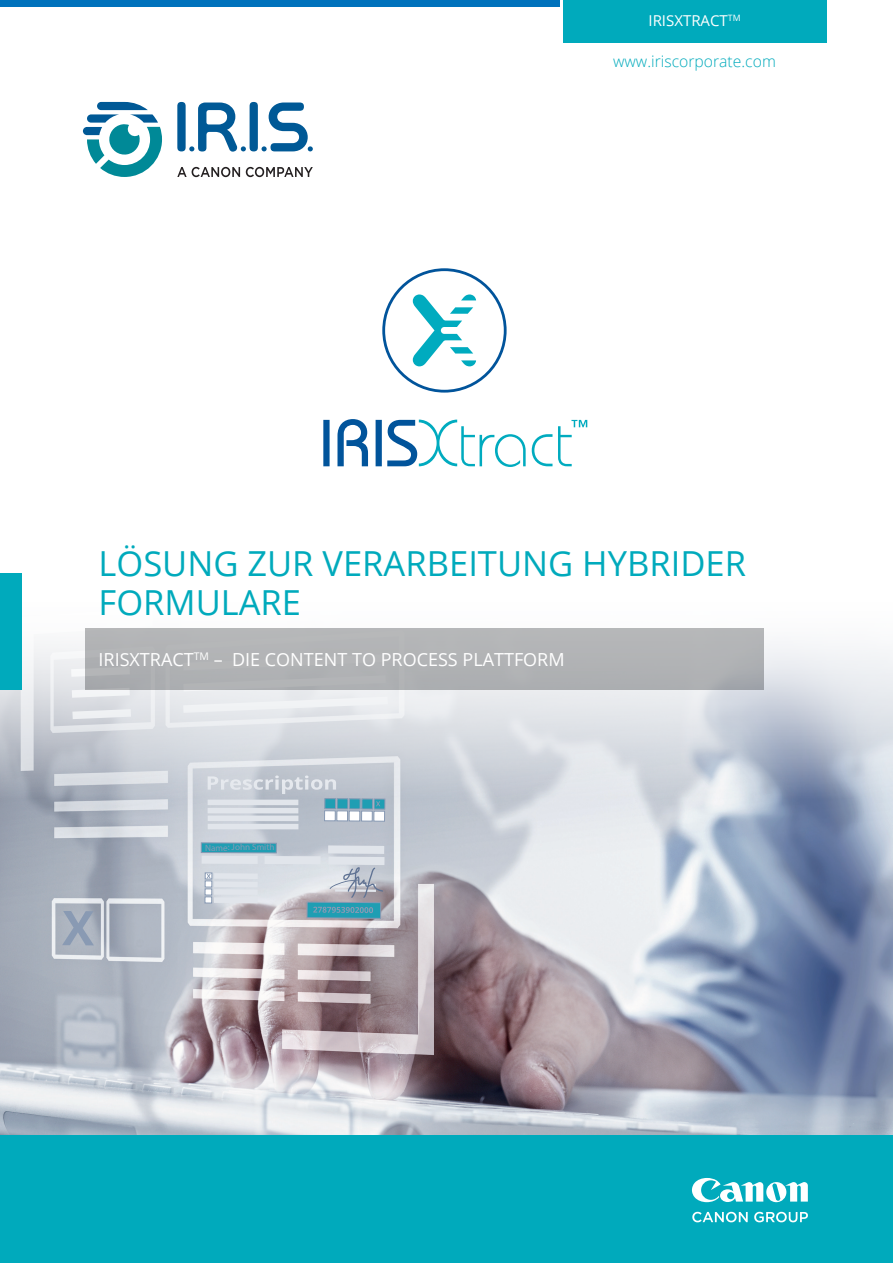
<style>
.page{position:relative;width:893px;height:1263px;background:#fff}
.page>*{position:absolute;margin:0;border:0;box-sizing:border-box;transform-origin:0 0}
.t1{font:34.5px/39px "Open Sans";color:#00aabc}
.t2{font:18px "Open Sans";color:#fff}
.t3{font:300 15.75px "Open Sans";color:#00aabc}
.t4{font:15px "Open Sans";color:#fff}
.t5{font:9.15px "Myriad Pro";letter-spacing:-.01em;color:#899ab3}
</style>
<div class="page">
<div style="left:563px;top:0;width:263px;height:43px;background:#00aabc"></div>
<img style="left:0;top:588px;width:893px;height:547px">
<div style="left:208px;top:815px;width:90px;height:6px;background:#e1e5eb"></div>
<div style="left:208px;top:824px;width:90px;height:5px;background:#e1e5eb"></div>
<div style="left:205px;top:873px;width:7px;height:6px;border:1px solid #8799b3"></div>
<div style="left:205px;top:889px;width:7px;height:6px;background:#fff"></div>
<div style="left:205px;top:889px;width:7px;height:6px;border:1px solid #8799b3"></div>
<div style="left:205px;top:897px;width:7px;height:6px;background:#fff"></div>
<div style="left:205px;top:897px;width:7px;height:6px;border:1px solid #8799b3"></div>
<div style="left:205px;top:881px;width:7px;height:6px;background:#fff"></div>
<div style="left:205px;top:881px;width:7px;height:6px;border:1px solid #8799b3"></div>
<svg style="left:206px;top:874px;width:5px;height:4px"></svg>
<svg style="left:307px;top:845px;width:77px;height:73px"></svg>
<div style="left:325px;top:799px;width:11px;height:10px;background:#1f9eb3"></div>
<div style="left:325px;top:798px;width:11px;height:11px;border:1px solid #8799b3"></div>
<div style="left:337px;top:799px;width:11px;height:10px;background:#1f9eb3"></div>
<div style="left:337px;top:799px;width:11px;height:10px;border:1px solid #8799b3"></div>
<div style="left:362px;top:799px;width:11px;height:10px;background:#1f9eb3"></div>
<div style="left:362px;top:799px;width:11px;height:10px;border:1px solid #8799b3"></div>
<div style="left:374px;top:799px;width:11px;height:10px;background:#1f9eb3"></div>
<div style="left:374px;top:799px;width:11px;height:10px;border:1px solid #8799b3"></div>
<div style="left:349px;top:799px;width:11px;height:10px;background:#1f9eb3"></div>
<div style="left:349px;top:799px;width:11px;height:10px;border:1px solid #8799b3"></div>
<div style="left:325px;top:811px;width:10px;height:10px;background:#fff"></div>
<div style="left:324px;top:811px;width:11px;height:10px;border:1px solid #8799b3"></div>
<div style="left:337px;top:811px;width:11px;height:10px;background:#fff"></div>
<div style="left:337px;top:811px;width:11px;height:10px;border:1px solid #8799b3"></div>
<div style="left:362px;top:811px;width:10px;height:10px;background:#fff"></div>
<div style="left:361px;top:811px;width:11px;height:10px;border:1px solid #8799b3"></div>
<div style="left:374px;top:811px;width:11px;height:10px;background:#fff"></div>
<div style="left:374px;top:811px;width:11px;height:10px;border:1px solid #8799b3"></div>
<div style="left:349px;top:811px;width:11px;height:10px;background:#fff"></div>
<div style="left:349px;top:811px;width:11px;height:10px;border:1px solid #8799b3"></div>
<svg style="left:208px;top:775px;width:128px;height:19px"></svg>
<div style="left:265px;top:856px;width:56px;height:8px;background:#e1e5eb"></div>
<div style="left:202px;top:856px;width:56px;height:8px;background:#e1e5eb"></div>
<div style="left:201px;top:843px;width:75px;height:10px;background:#1f9eb3"></div>
<div style="left:201px;top:843px;width:75px;height:10px;border:1px solid #8799b3"></div>
<svg style="left:376px;top:801px;width:4px;height:5px"></svg>
<svg style="left:62px;top:911px;width:32px;height:34px"></svg>
<div style="left:208px;top:800px;width:90px;height:5px;background:#e1e5eb"></div>
<div style="left:208px;top:808px;width:90px;height:5px;background:#e1e5eb"></div>
<div style="left:214px;top:889px;width:44px;height:6px;background:#e1e5eb"></div>
<div style="left:214px;top:897px;width:44px;height:6px;background:#e1e5eb"></div>
<div style="left:214px;top:873px;width:44px;height:6px;background:#e1e5eb"></div>
<div style="left:214px;top:881px;width:44px;height:6px;background:#e1e5eb"></div>
<svg style="left:183px;top:697px;width:205px;height:16px"></svg>
<svg style="left:183px;top:689px;width:205px;height:2px"></svg>
<svg style="left:72px;top:688px;width:58px;height:10px"></svg>
<svg style="left:72px;top:709px;width:59px;height:10px"></svg>
<svg style="left:71px;top:667px;width:14px;height:10px"></svg>
<div style="left:85px;top:628px;width:678px;height:61px;background:#b2b4b6"></div>
<svg style="left:323px;top:419px;width:264px;height:48px"></svg>
<svg style="left:382px;top:268px;width:125px;height:125px"></svg>
<div style="left:0;top:1135px;width:893px;height:128px;background:#00aabc"></div>
<svg style="left:692px;top:1212px;width:56px;height:10px"></svg>
<svg style="left:754px;top:1212px;width:54px;height:10px"></svg>
<svg style="left:692px;top:1178px;width:116px;height:24px"></svg>
<div style="left:0;top:573px;width:21px;height:117px;background:#00aabc"></div>
<div style="left:0;top:0;width:560px;height:6px;background:#0072bc"></div>
<svg style="left:83px;top:102px;width:79px;height:75px"></svg>
<svg style="left:177px;top:167px;width:136px;height:10px"></svg>
<div style="left:177px;top:102px;width:9px;height:49px;background:#005996;border-radius:4px"></div>
<div style="left:250px;top:102px;width:8px;height:49px;background:#005996;border-radius:4px"></div>
<svg style="left:262px;top:103px;width:51px;height:48px"></svg>
<svg style="left:189px;top:103px;width:57px;height:49px"></svg>
<p class="t4" style="left:648px;top:10px;width:94px">IRISXTRACT<sup>TM</sup></p>
<p class="t3" style="left:613px;top:51px;width:164px">www.iriscorporate.com</p>
<h1 class="t1" style="left:99px;top:543px;width:649px">LÖSUNG ZUR VERARBEITUNG HYBRIDER<br>FORMULARE</h1>
<p class="t2" style="left:99px;top:647px;width:468px">IRISXTRACT<sup>TM</sup> – DIE CONTENT TO PROCESS PLATTFORM</p>
<p class="t5" style="left:205px;top:842px;width:71px">Name: John Smith</p>
</div>
